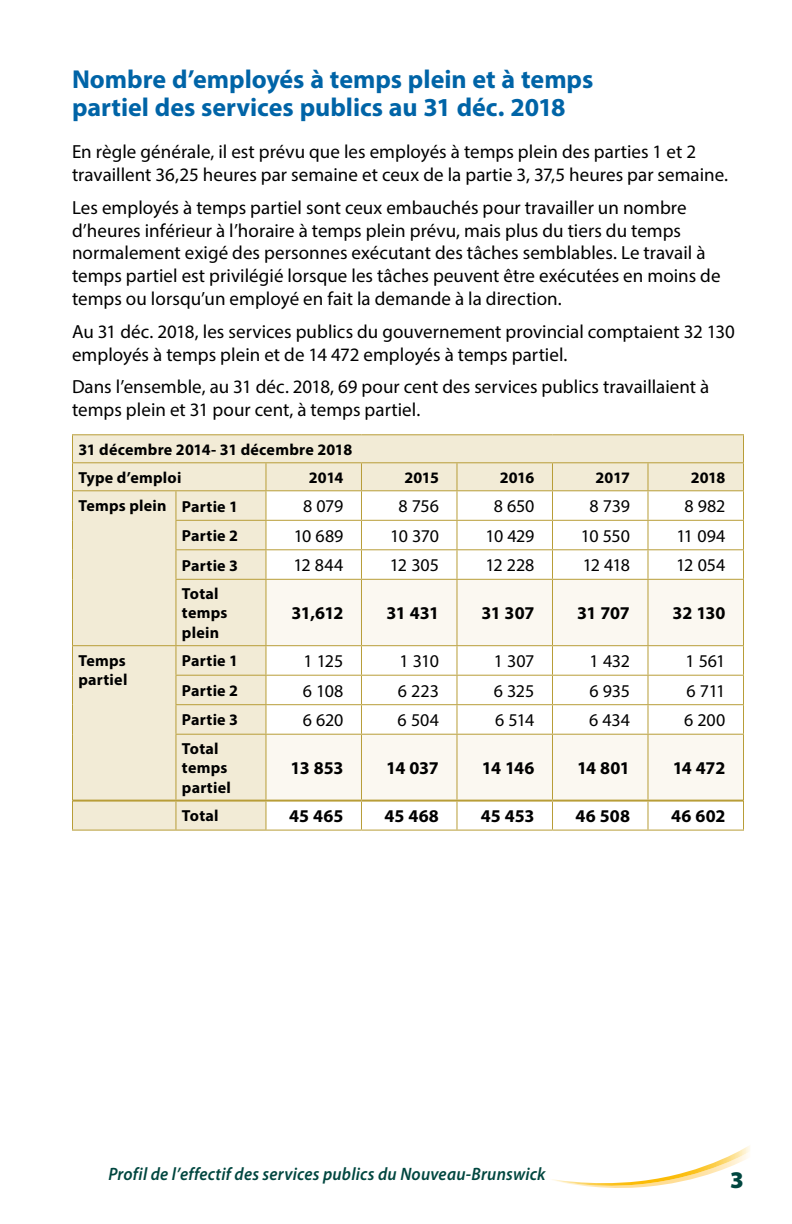
<style>
.page{position:relative;width:792px;height:1224px;background:#fff}
.page>*{position:absolute;margin:0;border:0;box-sizing:border-box;transform-origin:0 0}
.t1{font:700 26px/28px "Myriad Pro";color:#0064a7}
.t2{font:900 24px "Myriad Pro";color:#00463f}
.t3{font:19px/22.8px "Myriad Pro";color:#000}
.t4{font:18px "Myriad Pro";letter-spacing:-.015em;color:#000}
.t5{font:700 18px "Myriad Pro";letter-spacing:-.01em;color:#000}
.t6{font:italic 600 18px "Myriad Pro";letter-spacing:.015em;color:#00463f;scale:.94 1}
.t7{font:700 16px/19.2px "Myriad Pro";letter-spacing:.015em;color:#000}
</style>
<div class="page">
<svg style="left:552px;top:1145px;width:198px;height:43px"></svg>
<div style="left:73px;top:435px;width:192px;height:395px;background:#f2ebd6"></div>
<hr style="left:175px;top:520px;width:91px;height:1px;background:#b89d38">
<hr style="left:175px;top:549px;width:91px;height:1px;background:#b89d38">
<hr style="left:175px;top:579px;width:91px;height:1px;background:#b89d38">
<hr style="left:176px;top:645px;width:90px;height:1px;background:#b89d38">
<hr style="left:175px;top:675px;width:91px;height:1px;background:#b89d38">
<hr style="left:175px;top:704px;width:91px;height:1px;background:#b89d38">
<hr style="left:175px;top:734px;width:91px;height:1px;background:#b89d38">
<hr style="left:266px;top:830px;width:95px;height:1px;background:#b89d38">
<hr style="left:361px;top:830px;width:96px;height:1px;background:#b89d38">
<hr style="left:457px;top:830px;width:95px;height:1px;background:#b89d38">
<hr style="left:552px;top:830px;width:96px;height:1px;background:#b89d38">
<hr style="left:648px;top:830px;width:96px;height:1px;background:#b89d38">
<svg style="left:72px;top:801px;width:1px;height:29px"></svg>
<hr style="left:72px;top:830px;width:104px;height:1px;background:#b89d38">
<svg style="left:175px;top:802px;width:1px;height:28px"></svg>
<hr style="left:176px;top:830px;width:90px;height:1px;background:#b89d38">
<hr style="left:176px;top:800px;width:90px;height:2px;background:#b89d38">
<hr style="left:72px;top:520px;width:1px;height:30px;background:#b89d38">
<svg style="left:72px;top:550px;width:1px;height:29px"></svg>
<svg style="left:175px;top:491px;width:1px;height:88px"></svg>
<hr style="left:72px;top:579px;width:1px;height:66px;background:#b89d38">
<hr style="left:175px;top:580px;width:1px;height:65px;background:#b89d38">
<hr style="left:72px;top:645px;width:104px;height:1px;background:#b89d38">
<svg style="left:72px;top:646px;width:1px;height:29px"></svg>
<hr style="left:72px;top:675px;width:1px;height:30px;background:#b89d38">
<svg style="left:72px;top:705px;width:1px;height:29px"></svg>
<svg style="left:175px;top:646px;width:1px;height:88px"></svg>
<hr style="left:72px;top:734px;width:1px;height:67px;background:#b89d38">
<hr style="left:175px;top:735px;width:1px;height:65px;background:#b89d38">
<hr style="left:73px;top:800px;width:103px;height:2px;background:#b89d38">
<hr style="left:72px;top:490px;width:104px;height:1px;background:#b89d38">
<hr style="left:176px;top:490px;width:90px;height:1px;background:#b89d38">
<hr style="left:72px;top:434px;width:104px;height:1px;background:#b89d38">
<svg style="left:72px;top:435px;width:1px;height:85px"></svg>
<hr style="left:176px;top:434px;width:90px;height:1px;background:#b89d38">
<hr style="left:266px;top:434px;width:95px;height:1px;background:#b89d38">
<hr style="left:361px;top:434px;width:96px;height:1px;background:#b89d38">
<hr style="left:457px;top:434px;width:95px;height:1px;background:#b89d38">
<hr style="left:552px;top:434px;width:96px;height:1px;background:#b89d38">
<hr style="left:648px;top:434px;width:96px;height:1px;background:#b89d38">
<svg style="left:265px;top:435px;width:479px;height:395px"></svg>
<hr style="left:72px;top:462px;width:104px;height:1px;background:#b89d38">
<hr style="left:176px;top:462px;width:90px;height:1px;background:#b89d38">
<hr style="left:266px;top:462px;width:95px;height:1px;background:#b89d38">
<hr style="left:361px;top:462px;width:96px;height:1px;background:#b89d38">
<hr style="left:457px;top:462px;width:95px;height:1px;background:#b89d38">
<hr style="left:552px;top:462px;width:96px;height:1px;background:#b89d38">
<hr style="left:648px;top:462px;width:96px;height:1px;background:#b89d38">
<h1 class="t1" style="left:72px;top:64px;width:523px">Nombre d’employés à temps plein et à temps partiel des services publics au 31 déc. 2018</h1>
<p class="t3" style="left:72px;top:140px;width:658px">En règle générale, il est prévu que les employés à temps plein des parties 1 et 2 travaillent 36,25 heures par semaine et ceux de la partie 3, 37,5 heures par semaine.</p>
<p class="t3" style="left:72px;top:196px;width:650px">Les employés à temps partiel sont ceux embauchés pour travailler un nombre d’heures inférieur à l’horaire à temps plein prévu, mais plus du tiers du temps normalement exigé des personnes exécutant des tâches semblables. Le travail à temps partiel est privilégié lorsque les tâches peuvent être exécutées en moins de temps ou lorsqu’un employé en fait la demande à la direction.</p>
<p class="t3" style="left:72px;top:320px;width:664px">Au 31 déc. 2018, les services publics du gouvernement provincial comptaient 32 130 employés à temps plein et de 14 472 employés à temps partiel.</p>
<p class="t3" style="left:72px;top:375px;width:639px">Dans l’ensemble, au 31 déc. 2018, 69 pour cent des services publics travaillaient à temps plein et 31 pour cent, à temps partiel.</p>
<p class="t7" style="left:78px;top:435px;width:275px;line-height:28px">31 décembre 2014- 31 décembre 2018<br>Type d’emploi</p>
<p class="t7" style="left:309px;top:467px;width:36px">2014</p>
<p class="t7" style="left:404px;top:467px;width:36px">2015</p>
<p class="t7" style="left:500px;top:467px;width:36px">2016</p>
<p class="t7" style="left:596px;top:467px;width:36px">2017</p>
<p class="t7" style="left:691px;top:467px;width:36px">2018</p>
<p class="t7" style="left:79px;top:495px;width:161px">Temps plein Partie 1</p>
<p class="t4" style="left:303px;top:495px;width:42px">8 079</p>
<p class="t4" style="left:398px;top:495px;width:42px">8 756</p>
<p class="t4" style="left:494px;top:495px;width:42px">8 650</p>
<p class="t4" style="left:589px;top:495px;width:42px">8 739</p>
<p class="t4" style="left:684px;top:495px;width:43px">8 982</p>
<p class="t7" style="left:182px;top:526px;width:58px">Partie 2</p>
<p class="t4" style="left:294px;top:525px;width:51px">10 689</p>
<p class="t4" style="left:390px;top:525px;width:50px">10 370</p>
<p class="t4" style="left:486px;top:525px;width:50px">10 429</p>
<p class="t4" style="left:581px;top:525px;width:51px">10 550</p>
<p class="t4" style="left:676px;top:525px;width:51px">11 094</p>
<p class="t7" style="left:182px;top:555px;width:58px">Partie 3</p>
<p class="t4" style="left:293px;top:554px;width:52px">12 844</p>
<p class="t4" style="left:390px;top:554px;width:51px">12 305</p>
<p class="t4" style="left:485px;top:554px;width:51px">12 228</p>
<p class="t4" style="left:583px;top:554px;width:49px">12 418</p>
<p class="t4" style="left:676px;top:554px;width:51px">12 054</p>
<p class="t7" style="left:182px;top:584px;width:47px">Total temps plein</p>
<p class="t5" style="left:292px;top:601px;width:53px">31,612</p>
<p class="t5" style="left:386px;top:601px;width:54px">31 431</p>
<p class="t5" style="left:481px;top:601px;width:55px">31 307</p>
<p class="t5" style="left:577px;top:601px;width:54px">31 707</p>
<p class="t5" style="left:673px;top:601px;width:54px">32 130</p>
<p class="t7" style="left:78px;top:650px;width:50px">Temps partiel</p>
<p class="t7" style="left:182px;top:651px;width:58px">Partie 1</p>
<p class="t4" style="left:304px;top:650px;width:41px">1 125</p>
<p class="t4" style="left:399px;top:650px;width:41px">1 310</p>
<p class="t4" style="left:494px;top:650px;width:42px">1 307</p>
<p class="t4" style="left:590px;top:650px;width:42px">1 432</p>
<p class="t4" style="left:685px;top:650px;width:42px">1 561</p>
<p class="t7" style="left:182px;top:680px;width:58px">Partie 2</p>
<p class="t4" style="left:303px;top:680px;width:42px">6 108</p>
<p class="t4" style="left:398px;top:680px;width:43px">6 223</p>
<p class="t4" style="left:494px;top:680px;width:42px">6 325</p>
<p class="t4" style="left:590px;top:680px;width:42px">6 935</p>
<p class="t4" style="left:687px;top:680px;width:40px">6 711</p>
<p class="t7" style="left:182px;top:710px;width:58px">Partie 3</p>
<p class="t4" style="left:303px;top:709px;width:42px">6 620</p>
<p class="t4" style="left:398px;top:709px;width:43px">6 504</p>
<p class="t4" style="left:495px;top:709px;width:41px">6 514</p>
<p class="t4" style="left:589px;top:709px;width:42px">6 434</p>
<p class="t4" style="left:684px;top:709px;width:43px">6 200</p>
<p class="t7" style="left:182px;top:739px;width:50px">Total temps partiel</p>
<p class="t5" style="left:291px;top:756px;width:54px">13 853</p>
<p class="t5" style="left:386px;top:756px;width:54px">14 037</p>
<p class="t5" style="left:482px;top:756px;width:54px">14 146</p>
<p class="t5" style="left:577px;top:756px;width:54px">14 801</p>
<p class="t5" style="left:673px;top:756px;width:54px">14 472</p>
<p class="t7" style="left:182px;top:806px;width:38px">Total</p>
<p class="t5" style="left:289px;top:804px;width:56px">45 465</p>
<p class="t5" style="left:384px;top:804px;width:56px">45 468</p>
<p class="t5" style="left:481px;top:804px;width:55px">45 453</p>
<p class="t5" style="left:575px;top:804px;width:56px">46 508</p>
<p class="t5" style="left:671px;top:804px;width:56px">46 602</p>
<p class="t6" style="left:108px;top:1163px;width:467px">Profil de l’effectif des services publics du Nouveau-Brunswick</p>
<p class="t2" style="left:730px;top:1164px;width:15px">3</p>
</div>
